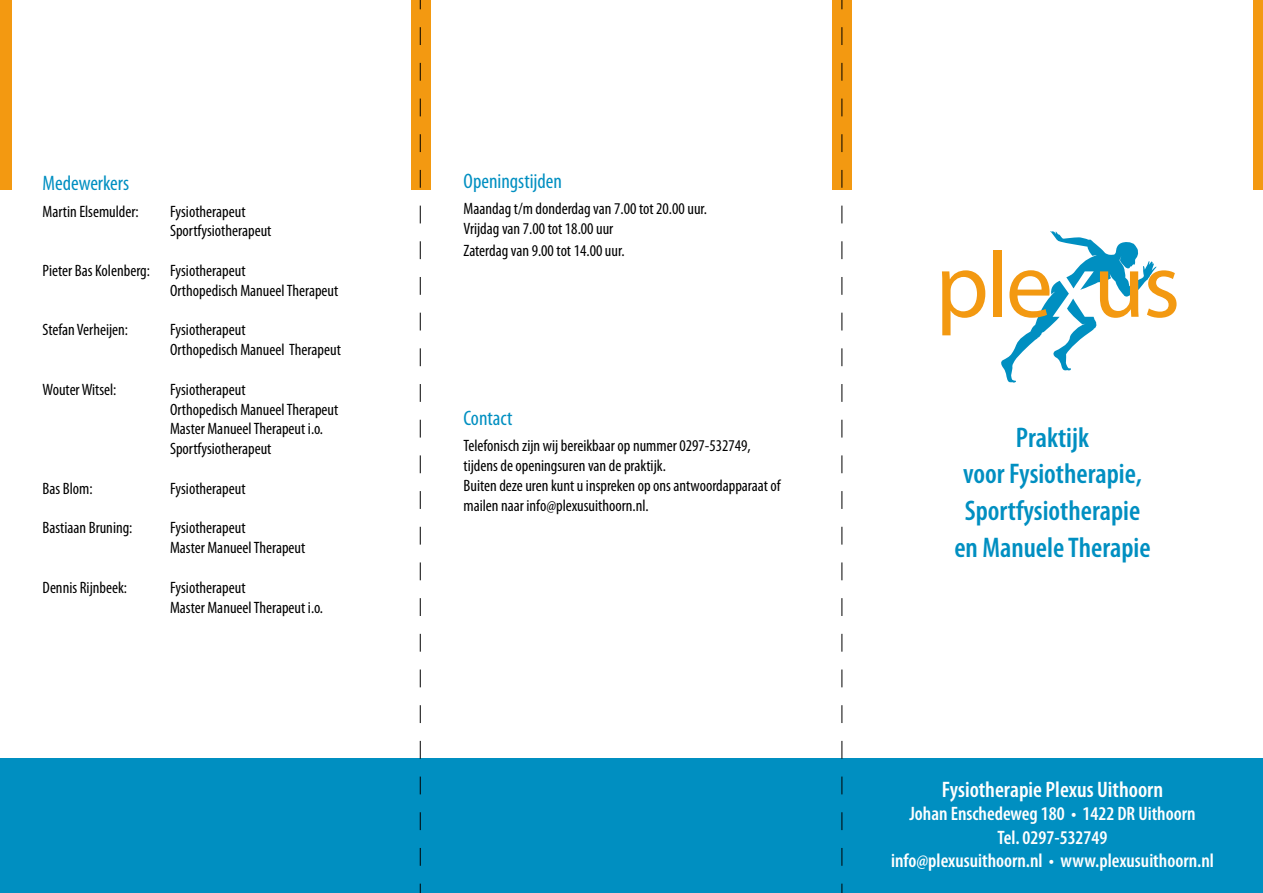
<style>
.page{position:relative;width:1263px;height:893px;background:#fff}
.page>*{position:absolute;margin:0;border:0;box-sizing:border-box;transform-origin:0 0}
.t1{font:600 condensed 28.5px/36.8px "Myriad Pro";color:#008fc1;text-align:center}
.t2{font:600 condensed 22.5px "Myriad Pro";color:#fff}
.t3{font:condensed 21px "Myriad Pro";color:#008fc1}
.t4{font:600 condensed 19.5px/23.4px "Myriad Pro";color:#fff;text-align:center}
.t5{font:condensed 16.5px/19.8px "Myriad Pro";color:#000}
</style>
<div class="page">
<div style="left:0;top:758px;width:1263px;height:135px;background:#008fc1"></div>
<svg style="left:942px;top:270px;width:43px;height:65px"></svg>
<div style="left:994px;top:250px;width:8px;height:67px;background:#f39911"></div>
<svg style="left:1001px;top:231px;width:175px;height:152px"></svg>
<div style="left:0;top:0;width:11px;height:189px;background:#f39911"></div>
<div style="left:411px;top:0;width:20px;height:189px;background:#f39911"></div>
<div style="left:832px;top:0;width:20px;height:189px;background:#f39911"></div>
<div style="left:1253px;top:0;width:10px;height:189px;background:#f39911"></div>
<svg style="left:420px;top:0;width:1px;height:893px"></svg>
<svg style="left:842px;top:0;width:1px;height:893px"></svg>
<p class="t3" style="left:43px;top:170px;width:88px">Medewerkers</p>
<p class="t5" style="left:43px;top:201px;width:98px">Martin Elsemulder:</p>
<p class="t5" style="left:170px;top:201px;width:103px">Fysiotherapeut<br>Sportfysiotherapeut</p>
<p class="t5" style="left:170px;top:260px;width:170px;text-indent:-127px">Pieter Bas Kolenberg: Fysiotherapeut<br>Orthopedisch Manueel Therapeut</p>
<p class="t5" style="left:43px;top:320px;width:87px">Stefan Verheijen:</p>
<p class="t5" style="left:170px;top:320px;width:172px">Fysiotherapeut<br>Orthopedisch Manueel Therapeut</p>
<p class="t5" style="left:43px;top:379px;width:75px">Wouter Witsel:</p>
<p class="t5" style="left:170px;top:379px;width:170px">Fysiotherapeut<br>Orthopedisch Manueel Therapeut<br>Master Manueel Therapeut i.o.<br>Sportfysiotherapeut</p>
<p class="t5" style="left:43px;top:478px;width:52px">Bas Blom:</p>
<p class="t5" style="left:170px;top:478px;width:77px">Fysiotherapeut</p>
<p class="t5" style="left:43px;top:518px;width:91px">Bastiaan Bruning:</p>
<p class="t5" style="left:170px;top:518px;width:137px">Fysiotherapeut<br>Master Manueel Therapeut</p>
<p class="t5" style="left:43px;top:577px;width:86px">Dennis Rijnbeek:</p>
<p class="t5" style="left:170px;top:577px;width:155px">Fysiotherapeut<br>Master Manueel Therapeut i.o.</p>
<p class="t3" style="left:463px;top:168px;width:100px">Openingstijden</p>
<p class="t5" style="left:463px;top:199px;width:245px">Maandag t/m donderdag van 7.00 tot 20.00 uur.<br>Vrijdag van 7.00 tot 18.00 uur</p>
<p class="t5" style="left:463px;top:240px;width:162px">Zaterdag van 9.00 tot 14.00 uur.</p>
<p class="t3" style="left:463px;top:405px;width:50px">Contact</p>
<p class="t5" style="left:463px;top:436px;width:319px">Telefonisch zijn wij bereikbaar op nummer 0297-532749, tijdens de openingsuren van de praktijk.<br>Buiten deze uren kunt u inspreken op ons antwoordapparaat of mailen naar info@plexusuithoorn.nl.</p>
<h1 class="t1" style="left:954px;top:419px;width:198px">Praktijk<br>voor Fysiotherapie,<br>Sportfysiotherapie en Manuele Therapie</h1>
<h2 class="t2" style="left:942px;top:777px;width:223px">Fysiotherapie Plexus Uithoorn</h2>
<p class="t4" style="left:891px;top:802px;width:324px">Johan Enschedeweg 180 • 1422 DR Uithoorn<br>Tel. 0297-532749<br>info@plexusuithoorn.nl • www.plexusuithoorn.nl</p>
</div>
